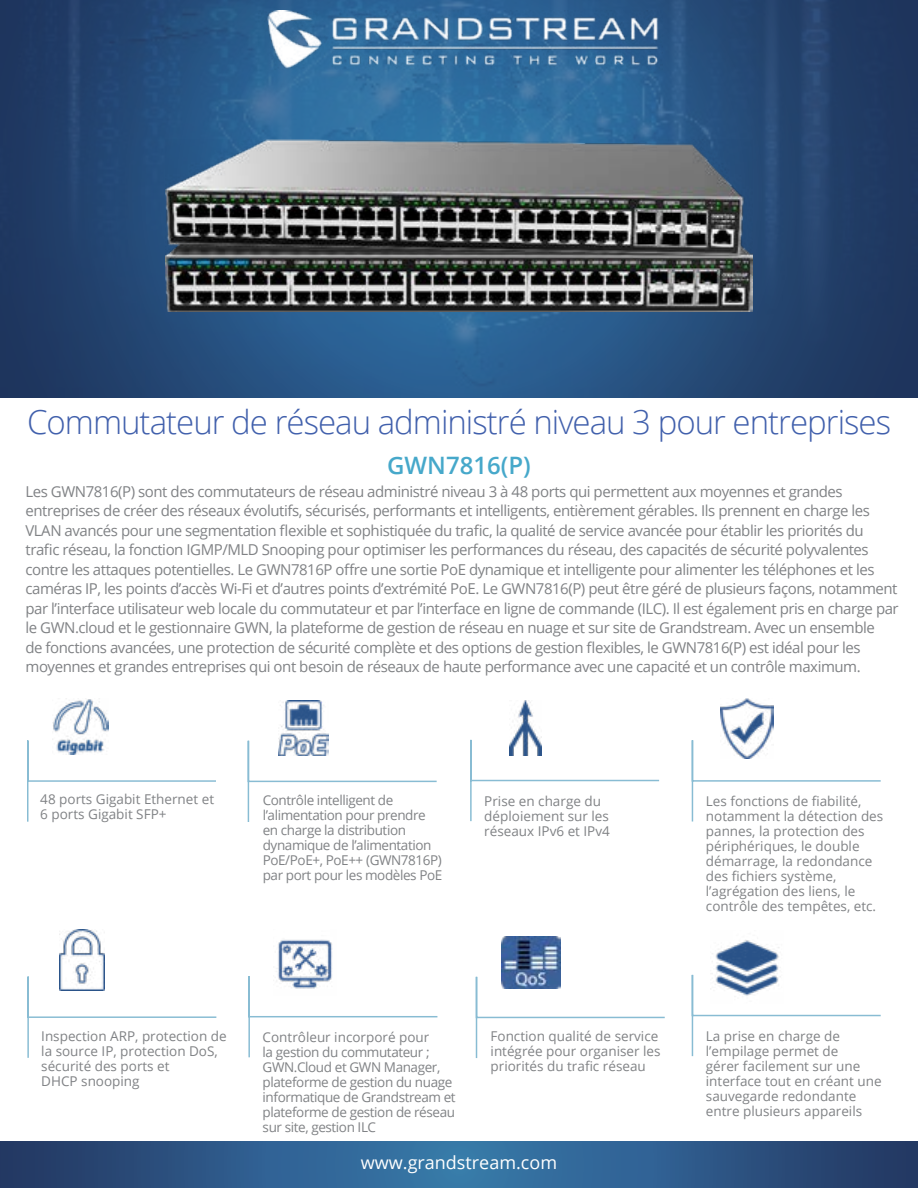
<style>
.page{position:relative;width:918px;height:1188px;background:#fff}
.page>*{position:absolute;margin:0;border:0;box-sizing:border-box;transform-origin:0 0}
.t1{font:300 33px "Open Sans";letter-spacing:-.03em;color:#4160ac}
.t2{font:600 24px "Open Sans";color:#46a8ca}
.t3{font:18px "Open Sans";color:#fff}
.t4{font:15px/19.5px "Open Sans";letter-spacing:-.03em;color:#808285}
.t5{font:13.5px/15px "Open Sans";color:#808285}
.t6{font:13.5px/15px "Open Sans";letter-spacing:-.03em;color:#808285}
</style>
<div class="page">
<img style="left:0;top:0;width:918px;height:397px">
<svg style="left:0;top:1142px;width:918px;height:46px;background:#2d5988"></svg>
<svg style="left:27px;top:739px;width:189px;height:83px"></svg>
<img style="left:53px;top:698px;width:56px;height:56px">
<svg style="left:247px;top:739px;width:190px;height:83px"></svg>
<img style="left:278px;top:700px;width:50px;height:56px">
<svg style="left:475px;top:975px;width:190px;height:83px"></svg>
<img style="left:502px;top:937px;width:59px;height:52px">
<svg style="left:470px;top:739px;width:190px;height:83px"></svg>
<img style="left:510px;top:700px;width:31px;height:55px">
<svg style="left:27px;top:975px;width:190px;height:83px"></svg>
<img style="left:60px;top:930px;width:44px;height:61px">
<svg style="left:248px;top:976px;width:190px;height:82px"></svg>
<img style="left:273px;top:939px;width:64px;height:57px">
<img style="left:165px;top:140px;width:588px;height:172px">
<svg style="left:691px;top:740px;width:190px;height:82px"></svg>
<img style="left:720px;top:698px;width:54px;height:60px">
<svg style="left:691px;top:974px;width:190px;height:83px"></svg>
<img style="left:710px;top:940px;width:74px;height:63px">
<img style="left:258px;top:11px;width:405px;height:59px">
<h1 class="t1" style="left:27px;top:400px;width:866px">Commutateur de réseau administré niveau 3 pour entreprises</h1>
<h2 class="t2" style="left:387px;top:449px;width:145px">GWN7816(P)</h2>
<p class="t4" style="left:26px;top:481px;width:875px">Les GWN7816(P) sont des commutateurs de réseau administré niveau 3 à 48 ports qui permettent aux moyennes et grandes entreprises de créer des réseaux évolutifs, sécurisés, performants et intelligents, entièrement gérables. Ils prennent en charge les VLAN avancés pour une segmentation flexible et sophistiquée du trafic, la qualité de service avancée pour établir les priorités du trafic réseau, la fonction IGMP/MLD Snooping pour optimiser les performances du réseau, des capacités de sécurité polyvalentes contre les attaques potentielles. Le GWN7816P offre une sortie PoE dynamique et intelligente pour alimenter les téléphones et les caméras IP, les points d’accès Wi-Fi et d’autres points d’extrémité PoE. Le GWN7816(P) peut être géré de plusieurs façons, notamment par l’interface utilisateur web locale du commutateur et par l’interface en ligne de commande (ILC). Il est également pris en charge par le GWN.cloud et le gestionnaire GWN, la plateforme de gestion de réseau en nuage et sur site de Grandstream. Avec un ensemble<br>de fonctions avancées, une protection de sécurité complète et des options de gestion flexibles, le GWN7816(P) est idéal pour les moyennes et grandes entreprises qui ont besoin de réseaux de haute performance avec une capacité et un contrôle maximum.</p>
<p class="t5" style="left:40px;top:791px;width:175px">48 ports Gigabit Ethernet et<br>6 ports Gigabit SFP+</p>
<p class="t6" style="left:263px;top:792px;width:181px">Contrôle intelligent de l’alimentation pour prendre en charge la distribution dynamique de l’alimentation<br>PoE/PoE+, PoE++ (GWN7816P) par port pour les modèles PoE</p>
<p class="t5" style="left:484px;top:793px;width:127px">Prise en charge du déploiement sur les réseaux IPv6 et IPv4</p>
<p class="t5" style="left:706px;top:794px;width:179px">Les fonctions de fiabilité, notamment la détection des pannes, la protection des périphériques, le double démarrage, la redondance des fichiers système, l’agrégation des liens, le contrôle des tempêtes, etc.</p>
<p class="t5" style="left:41px;top:1028px;width:187px">Inspection ARP, protection de la source IP, protection DoS, sécurité des ports et<br>DHCP snooping</p>
<p class="t6" style="left:263px;top:1029px;width:195px">Contrôleur incorporé pour<br>la gestion du commutateur ;<br>GWN.Cloud et GWN Manager, plateforme de gestion du nuage informatique de Grandstream et plateforme de gestion de réseau sur site, gestion ILC</p>
<p class="t5" style="left:491px;top:1028px;width:172px">Fonction qualité de service intégrée pour organiser les priorités du trafic réseau</p>
<p class="t3" style="left:361px;top:1151px;width:198px">www.grandstream.com</p>
<p class="t5" style="left:706px;top:1028px;width:177px">La prise en charge de l’empilage permet de<br>gérer facilement sur une interface tout en créant une sauvegarde redondante entre plusieurs appareils</p>
</div>
